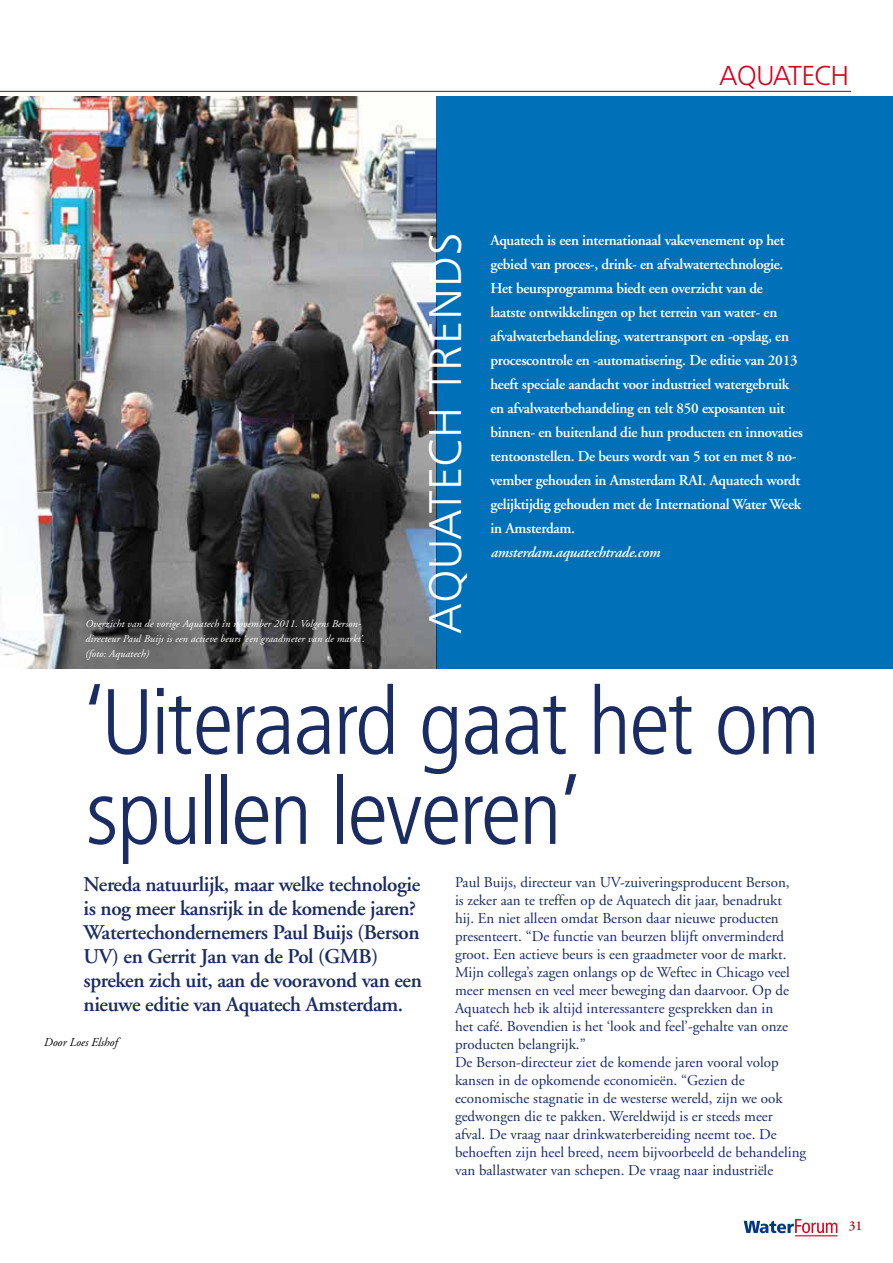
<style>
.page{position:relative;width:893px;height:1263px;background:#fff}
.page>*{position:absolute;margin:0;border:0;box-sizing:border-box;transform-origin:0 0}
.t1{font:300 91.5px/90px "Frutiger Condensed BQ";letter-spacing:.005em;color:#1a2c64}
.t2{font:300 45px "Frutiger BQ";letter-spacing:.05em;color:#fff}
.t3{font:300 27px "Frutiger BQ";color:#cd071e}
.t4{font:600 21px/24px "Adobe Garamond";letter-spacing:-.02em;color:#1a2c64}
.t5{font:15px/18px "Adobe Garamond";color:#1a2c64}
.t6{font:600 15px/24px "Adobe Garamond";letter-spacing:-.02em;color:#fff}
.t7{font:italic 600 15px "Adobe Garamond";letter-spacing:-.02em;color:#fff}
.t8{font:600 13.5px "Adobe Garamond";color:#cd071e}
.t9{font:italic 12px "Adobe Garamond";color:#000}
.t10{font:italic 10.5px/15px "Adobe Garamond";letter-spacing:.01em;color:#fff}
</style>
<div class="page">
<svg style="left:744px;top:1219px;width:93px;height:14px"></svg>
<hr style="left:795px;top:1235px;width:42px;height:1px;background:#e2001f">
<hr style="left:0;top:91px;width:851px;height:1px;background:#1a2c64">
<img style="left:1px;top:97px;width:436px;height:572px">
<div style="left:437px;top:97px;width:456px;height:572px;background:#0071b9"></div>
<p class="t10" style="left:85px;top:617px;width:281px">Overzicht van de vorige Aquatech in november 2011. Volgens Berson&shy;directeur Paul Buijs is een actieve beurs ‘een graadmeter van de markt’. (foto: Aquatech)</p>
<h3 class="t3" style="left:720px;top:60px;width:130px">AQUATECH</h3>
<h2 class="t2" style="left:420px;top:632px;width:397px;rotate:-90deg">AQUATECH TR ENDS</h2>
<p class="t6" style="left:490px;top:229px;width:314px">Aquatech is een internationaal vakevenement op het gebied van proces-, drink- en afvalwatertechnologie.<br>Het beursprogramma biedt een overzicht van de<br>laatste ontwikkelingen op het terrein van water- en afvalwaterbehandeling, watertransport en -opslag, en procescontrole en -automatisering. De editie van 2013 heeft speciale aandacht voor industrieel watergebruik en afvalwaterbehandeling en telt 850 exposanten uit binnen- en buitenland die hun producten en innovaties tentoonstellen. De beurs wordt van 5 tot en met 8 no&shy;vember gehouden in Amsterdam RAI. Aquatech wordt gelijktijdig gehouden met de International Water Week in Amsterdam.</p>
<p class="t7" style="left:490px;top:544px;width:171px">amsterdam.aquatechtrade.com</p>
<h1 class="t1" style="left:87px;top:678px;width:733px">‘Uiteraard gaat het om spullen leveren’</h1>
<p class="t4" style="left:84px;top:873px;width:340px">Nereda natuurlijk, maar welke technologie is nog meer kansrijk in de komende jaren?<br>Watertechondernemers Paul Buijs (Berson UV) en Gerrit Jan van de Pol (GMB) spreken zich uit, aan de vooravond van een nieuwe editie van Aquatech Amsterdam.</p>
<p class="t5" style="left:455px;top:873px;width:353px">Paul Buijs, directeur van UV-zuiveringsproducent Berson,<br>is zeker aan te treffen op de Aquatech dit jaar, benadrukt<br>hij. En niet alleen omdat Berson daar nieuwe producten presenteert. “De functie van beurzen blijft onverminderd groot. Een actieve beurs is een graadmeter voor de markt.<br>Mijn collega’s zagen onlangs op de Weftec in Chicago veel meer mensen en veel meer beweging dan daarvoor. Op de Aquatech heb ik altijd interessantere gesprekken dan in<br>het café. Bovendien is het ‘look and feel’-gehalte van onze producten belangrijk.”<br>De Berson-directeur ziet de komende jaren vooral volop kansen in de opkomende economieën. “Gezien de economische stagnatie in de westerse wereld, zijn we ook gedwongen die te pakken. Wereldwijd is er steeds meer afval. De vraag naar drinkwaterbereiding neemt toe. De behoeften zijn heel breed, neem bijvoorbeeld de behandeling van ballastwater van schepen. De vraag naar industriële</p>
<p class="t9" style="left:44px;top:1036px;width:75px">Door Loes Elshof</p>
<p class="t8" style="left:849px;top:1218px;width:15px">31</p>
</div>
